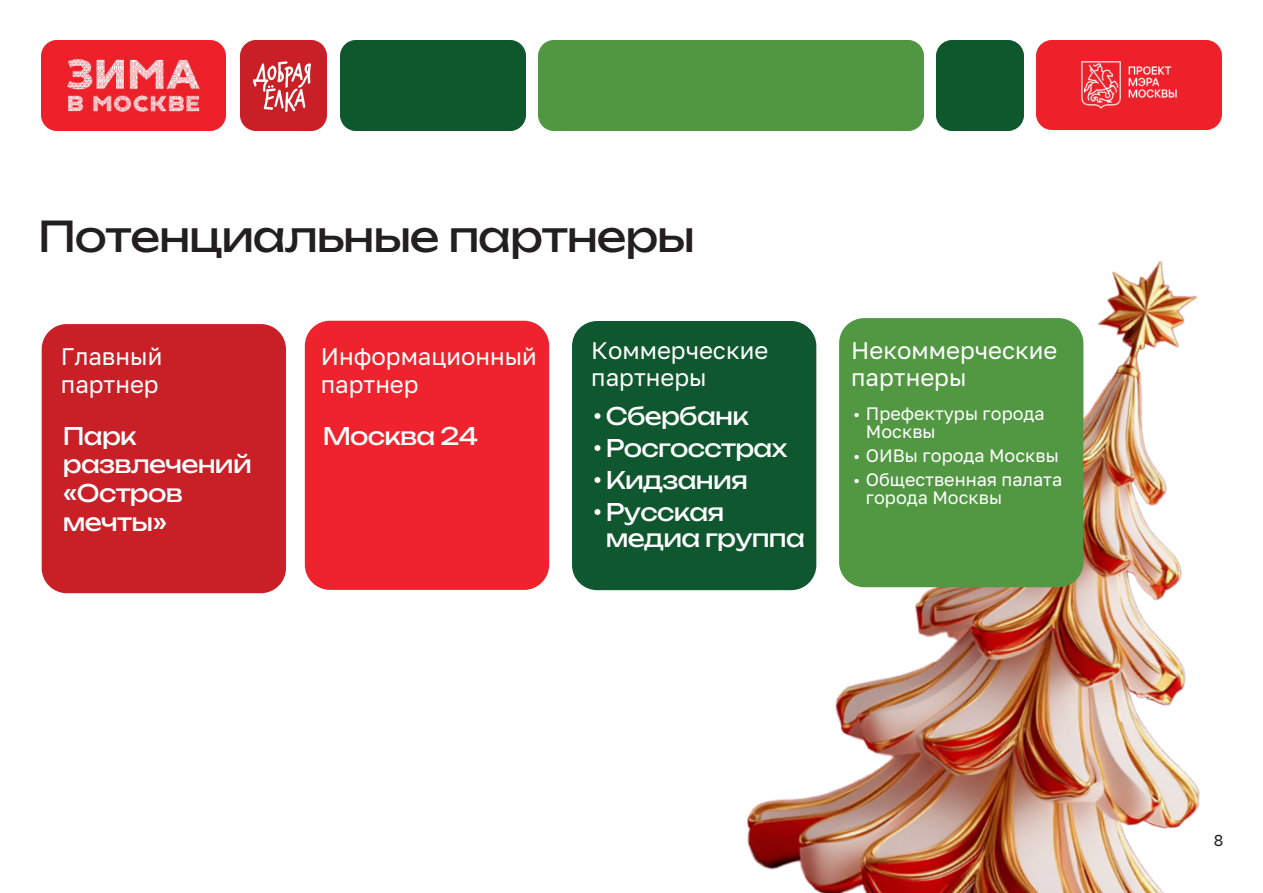
<style>
.page{position:relative;width:1263px;height:893px;background:#fff}
.page>*{position:absolute;margin:0;border:0;box-sizing:border-box;transform-origin:0 0}
.t1{font:41.85px "Unbounded";letter-spacing:-.03em;color:#231f20}
.t2{font:24px/28.8px "Unbounded";letter-spacing:-.03em;color:#fff}
.t3{font:24px/27.6px "Golos Text";color:#fff}
.t4{font:18px/18px "Golos Text";color:#fff}
.t5{font:15.75px "Golos Text";color:#231f20}
</style>
<div class="page">
<img style="left:538px;top:93px;width:662px;height:800px">
<img style="left:42px;top:40px;width:184px;height:90px">
<img style="left:1036px;top:40px;width:186px;height:90px">
<div style="left:240px;top:40px;width:87px;height:90px;background:#c82026"></div>
<div style="left:937px;top:40px;width:86px;height:90px;background:#0f572c"></div>
<div style="left:340px;top:40px;width:185px;height:90px;background:#0f572c"></div>
<div style="left:539px;top:40px;width:384px;height:90px;background:#519742"></div>
<svg style="left:253px;top:61px;width:58px;height:51px"></svg>
<div style="left:305px;top:321px;width:244px;height:269px;background:#ee232d;border-radius:25px"></div>
<div style="left:42px;top:324px;width:244px;height:269px;background:#c92028;border-radius:25px"></div>
<div style="left:839px;top:318px;width:244px;height:269px;background:#529742;border-radius:25px"></div>
<div style="left:572px;top:321px;width:244px;height:269px;background:#0f572e;border-radius:25px"></div>
<h1 class="t1" style="left:38px;top:203px;width:658px">Потенциальные партнеры</h1>
<p class="t3" style="left:61px;top:343px;width:103px">Главный партнер</p>
<p class="t2" style="left:63px;top:420px;width:190px">Парк развлечений «Остров мечты»</p>
<p class="t3" style="left:321px;top:343px;width:217px">Информационный партнер</p>
<p class="t2" style="left:323px;top:420px;width:157px">Москва 24</p>
<p class="t3" style="left:591px;top:336px;width:179px">Коммерческие партнеры</p>
<p class="t2" style="left:593px;top:400px;width:157px">• Сбербанк</p>
<p class="t2" style="left:593px;top:432px;width:196px">• Росгосстрах</p>
<p class="t2" style="left:593px;top:464px;width:156px">• Кидзания</p>
<p class="t2" style="left:606px;top:497px;width:201px;line-height:25.8px;text-indent:-13px">• Русская медиа группа</p>
<p class="t3" style="left:851px;top:336px;width:208px">Некоммерческие партнеры</p>
<p class="t4" style="left:866px;top:404px;width:180px;text-indent:-13px">• Префектуры города<br>Москвы</p>
<p class="t4" style="left:853px;top:446px;width:207px">• ОИВы города Москвы</p>
<p class="t4" style="left:866px;top:470px;width:198px;text-indent:-13px">• Общественная палата города Москвы</p>
<p class="t5" style="left:1214px;top:831px;width:11px">8</p>
</div>
